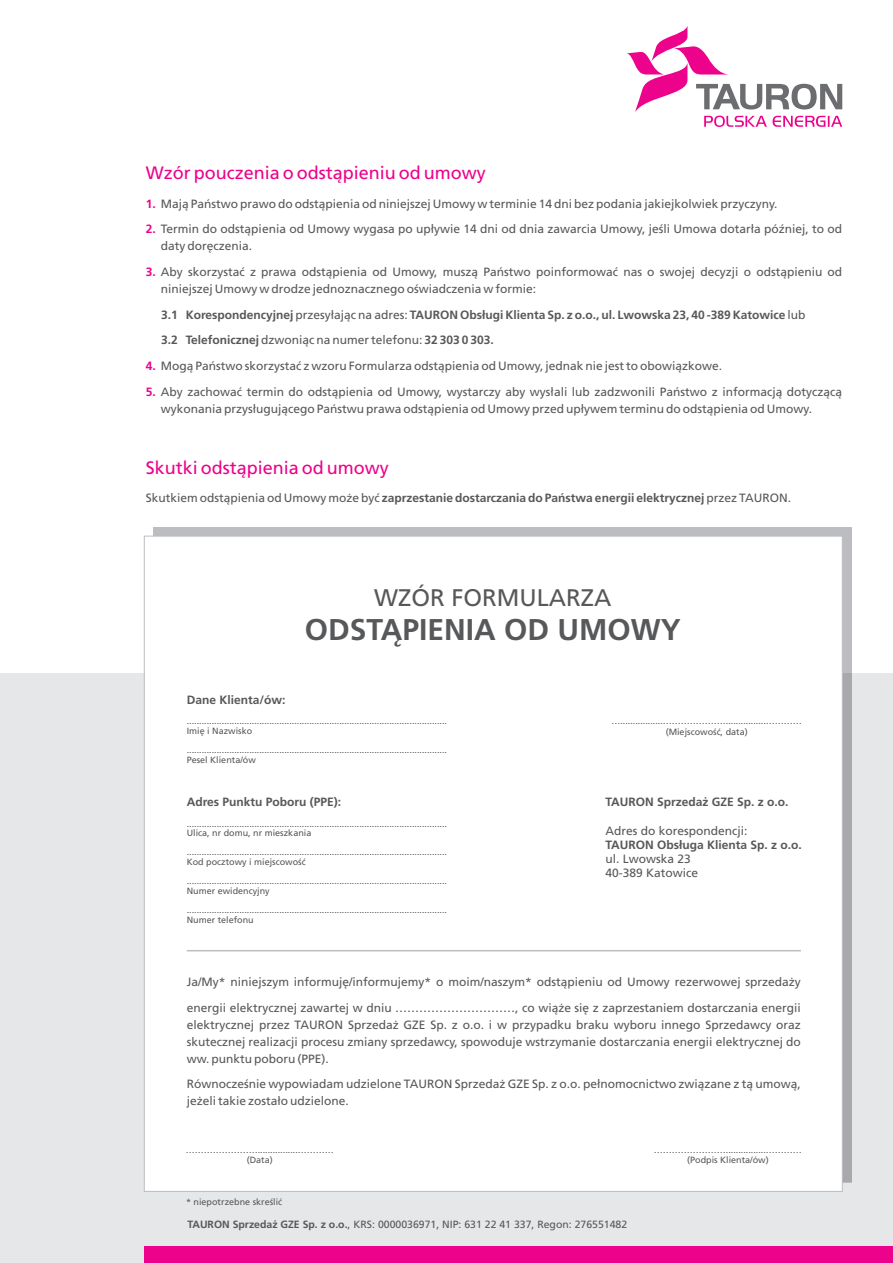
<style>
.page{position:relative;width:893px;height:1263px;background:#fff}
.page>*{position:absolute;margin:0;border:0;box-sizing:border-box;transform-origin:0 0}
.t1{font:700 30px "Frutiger LT Com";color:#57585a}
.t2{font:24px "Frutiger LT Com";color:#57585a}
.t3{font:18px "Frutiger LT Com";color:#ed028c}
.t4{font:12px/17.1px "Frutiger LT Com";color:#57585a}
.t5{font:700 12px/25.7px "Frutiger LT Com";color:#57585a}
.t6{font:10.5px "Frutiger LT Com";color:#57585a}
.t7{font:9px/9.6px "Frutiger LT Com";color:#57585a}
.s1{font-weight:700;color:#ed028c}
.s2{font-weight:400}
.s3{font-weight:700}
</style>
<div class="page">
<div style="left:0;top:674px;width:893px;height:589px;background:#e6e7e9"></div>
<div style="left:801px;top:674px;width:51px;height:508px;background:#a8a9ad"></div>
<div style="left:144px;top:535px;width:699px;height:657px;background:#fff"></div>
<hr style="left:187px;top:950px;width:614px;height:1px;background:#bcbdc0">
<div style="left:144px;top:1246px;width:749px;height:17px;background:#ed028c"></div>
<svg style="left:627px;top:25px;width:215px;height:102px"></svg>
<h3 class="t3" style="left:146px;top:166px;width:342px">Wzór pouczenia o odstąpieniu od umowy</h3>
<p class="t4" style="left:146px;top:196px;width:633px"><span class="s1">1.</span> Mają Państwo prawo do odstąpienia od niniejszej Umowy w terminie 14 dni bez podania jakiejkolwiek przyczyny.</p>
<p class="t4" style="left:161px;top:222px;width:683px;text-indent:-15px"><span class="s1">2.</span> Termin do odstąpienia od Umowy wygasa po upływie 14 dni od dnia zawarcia Umowy, jeśli Umowa dotarła później, to od daty doręczenia.</p>
<p class="t4" style="left:161px;top:264px;width:683px;text-indent:-15px"><span class="s1">3.</span> Aby skorzystać z prawa odstąpienia od Umowy, muszą Państwo poinformować nas o swojej decyzji o odstąpieniu od niniejszej Umowy w drodze jednoznacznego oświadczenia w formie:</p>
<p class="t5" style="left:161px;top:303px;width:646px">3.1 Korespondencyjnej <span class="s2">przesyłając na adres:</span> TAURON Obsługi Klienta Sp. z o.o., ul. Lwowska 23, 40 -389 Katowice <span class="s2">lub<br></span>3.2 Telefonicznej <span class="s2">dzwoniąc na numer telefonu:</span> 32 303 0 303.</p>
<p class="t4" style="left:146px;top:358px;width:578px"><span class="s1">4.</span> Mogą Państwo skorzystać z wzoru Formularza odstąpienia od Umowy, jednak nie jest to obowiązkowe.</p>
<p class="t4" style="left:161px;top:384px;width:683px;text-indent:-15px"><span class="s1">5.</span> Aby zachować termin do odstąpienia od Umowy, wystarczy aby wysłali lub zadzwonili Państwo z informacją dotyczącą wykonania przysługującego Państwu prawa odstąpienia od Umowy przed upływem terminu do odstąpienia od Umowy.</p>
<h3 class="t3" style="left:146px;top:460px;width:245px">Skutki odstąpienia od umowy</h3>
<p class="t5" style="left:146px;top:486px;width:647px"><span class="s2">Skutkiem odstąpienia od Umowy może być</span> zaprzestanie dostarczania do Państwa energii elektrycznej <span class="s2">przez TAURON.</span></p>
<h2 class="t2" style="left:374px;top:588px;width:239px">WZÓR FORMULARZA</h2>
<h1 class="t1" style="left:305px;top:618px;width:377px">ODSTĄPIENIA OD UMOWY</h1>
<p class="t5" style="left:187px;top:688px;width:100px">Dane Klienta/ów:</p>
<p class="t7" style="left:187px;top:717px;width:262px">........................................................................................................<br>Imię i Nazwisko</p>
<p class="t7" style="left:187px;top:746px;width:262px">........................................................................................................<br>Pesel Klienta/ów</p>
<p class="t5" style="left:187px;top:790px;width:156px">Adres Punktu Poboru (PPE):</p>
<p class="t7" style="left:187px;top:820px;width:262px">........................................................................................................<br>Ulica, nr domu, nr mieszkania</p>
<p class="t7" style="left:187px;top:848px;width:262px">........................................................................................................<br>Kod pocztowy i miejscowość</p>
<p class="t7" style="left:187px;top:877px;width:262px">........................................................................................................<br>Numer ewidencyjny</p>
<p class="t7" style="left:187px;top:906px;width:262px">........................................................................................................<br>Numer telefonu</p>
<p class="t7" style="left:611px;top:717px;width:192px;line-height:10.6px;text-align:center">….................…………………................………… (Miejscowość, data)</p>
<p class="t5" style="left:605px;top:790px;width:185px">TAURON Sprzedaż GZE Sp. z o.o.</p>
<p class="t4" style="left:605px;top:823px;width:144px">Adres do korespondencji:</p>
<p class="t5" style="left:605px;top:833px;width:198px">TAURON Obsługa Klienta Sp. z o.o.</p>
<p class="t4" style="left:605px;top:853px;width:94px;line-height:14.2px">ul. Lwowska 23<br>40-389 Katowice</p>
<p class="t4" style="left:187px;top:970px;width:616px;line-height:25.7px">Ja/My* niniejszym informuję/informujemy* o moim/naszym* odstąpieniu od Umowy rezerwowej sprzedaży energii elektrycznej zawartej w dniu …………………………, co wiąże się z zaprzestaniem dostarczania energii</p>
<p class="t4" style="left:187px;top:1017px;width:616px;text-align:justify">elektrycznej przez TAURON Sprzedaż GZE Sp. z o.o. i w przypadku braku wyboru innego Sprzedawcy oraz skutecznej realizacji procesu zmiany sprzedawcy, spowoduje wstrzymanie dostarczania energii elektrycznej do ww. punktu poboru (PPE).</p>
<p class="t4" style="left:187px;top:1077px;width:616px">Równocześnie wypowiadam udzielone TAURON Sprzedaż GZE Sp. z o.o. pełnomocnictwo związane z tą umową, jeżeli takie zostało udzielone.</p>
<p class="t7" style="left:186px;top:1145px;width:150px;line-height:10.6px;text-align:center">……………………................………… (Data)</p>
<p class="t7" style="left:186px;top:1198px;width:98px">* niepotrzebne skreślić</p>
<p class="t6" style="left:187px;top:1220px;width:441px"><span class="s3">TAURON Sprzedaż GZE Sp. z o.o.</span>, KRS: 0000036971, NIP: 631 22 41 337, Regon: 276551482</p>
<p class="t7" style="left:654px;top:1145px;width:150px;line-height:10.6px;text-align:center">……………………................………… (Podpis Klienta/ów)</p>
</div>
